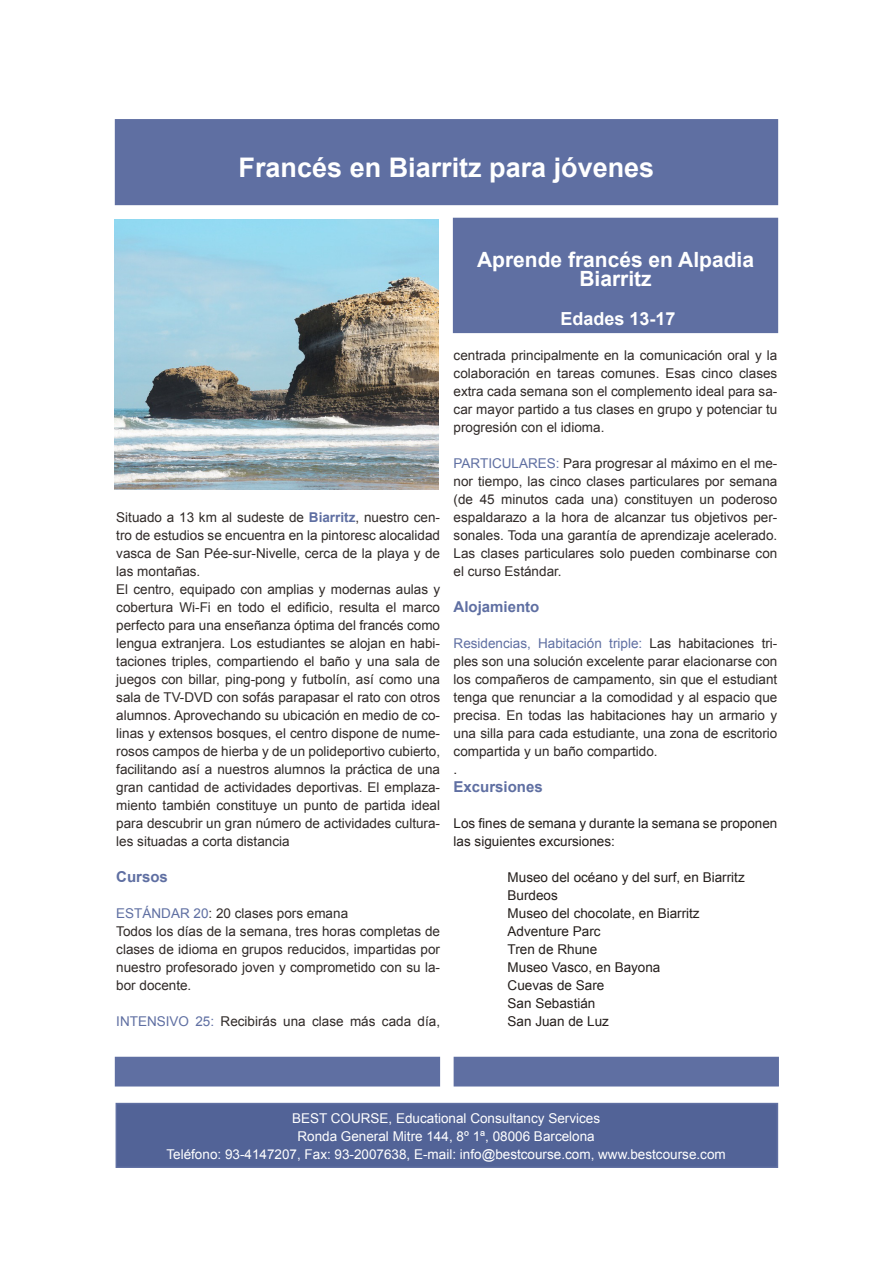
<style>
.page{position:relative;width:893px;height:1263px;background:#fff}
.page>*{position:absolute;margin:0;border:0;box-sizing:border-box;transform-origin:0 0}
.t1{font:700 27px "Arial";color:#fff}
.t2{font:700 21px "Arial";color:#fff}
.t3{font:700 18px "Arial";color:#fff}
.t4{font:700 15px "Arial";color:#5f6fa2}
.t5{font:13.5px/18px "Arial";color:#302a28;text-align:justify}
.t6{font:13.5px/18px "Arial";color:#241e1b}
.t7{font:13.5px "Arial";color:#fff}
.s1{font-weight:700;color:#5f6fa2}
.s2{color:#5f6fa2}
</style>
<div class="page">
<div style="left:116px;top:1103px;width:661px;height:64px;background:#526397"></div>
<div style="left:116px;top:1103px;width:662px;height:65px;border:2px solid #5f6fa2"></div>
<div style="left:115px;top:119px;width:663px;height:86px;background:#5f6fa2"></div>
<div style="left:454px;top:218px;width:323px;height:114px;background:#5f6fa2"></div>
<div style="left:453px;top:218px;width:325px;height:115px;border:2px solid #5f6fa2"></div>
<img style="left:115px;top:219px;width:324px;height:270px">
<div style="left:115px;top:1057px;width:325px;height:29px;background:#5f6fa2"></div>
<div style="left:454px;top:1057px;width:325px;height:29px;background:#5f6fa2"></div>
<p class="t1" style="left:239px;top:150px;width:417px">Francés en Biarritz para jóvenes</p>
<p class="t5" style="left:116px;top:508px;width:325px">Situado a 13 km al sudeste de <span class="s1">Biarritz</span>, nuestro cen&shy;tro de estudios se encuentra en la pintoresc alocalidad vasca de San Pée-sur-Nivelle, cerca de la playa y de las montañas.</p>
<p class="t5" style="left:116px;top:580px;width:325px">El centro, equipado con amplias y modernas aulas y cobertura Wi-Fi en todo el edificio, resulta el marco perfecto para una enseñanza óptima del francés como lengua extranjera. Los estudiantes se alojan en habi&shy;taciones triples, compartiendo el baño y una sala de juegos con billar, ping-pong y futbolín, así como una sala de TV‑DVD con sofás parapasar el rato con otros alumnos. Aprovechando su ubicación en medio de co&shy;linas y extensos bosques, el centro dispone de nume&shy;rosos campos de hierba y de un polideportivo cubierto, facilitando así a nuestros alumnos la práctica de una gran cantidad de actividades deportivas. El emplaza&shy;miento también constituye un punto de partida ideal para descubrir un gran número de actividades cultura&shy;les situadas a corta distancia</p>
<p class="t4" style="left:116px;top:867px;width:53px">Cursos</p>
<p class="t5" style="left:116px;top:904px;width:233px"><span class="s2">ESTÁNDAR 20</span>: 20 clases pors emana</p>
<p class="t5" style="left:116px;top:922px;width:325px">Todos los días de la semana, tres horas completas de clases de idioma en grupos reducidos, impartidas por nuestro profesorado joven y comprometido con su la&shy;bor docente.</p>
<p class="t5" style="left:116px;top:1012px;width:325px"><span class="s2">INTENSIVO 25:</span> Recibirás una clase más cada día,</p>
<p class="t2" style="left:477px;top:246px;width:278px">Aprende francés en Alpadia</p>
<p class="t2" style="left:579px;top:265px;width:74px">Biarritz</p>
<p class="t3" style="left:560px;top:307px;width:117px">Edades 13-17</p>
<p class="t5" style="left:454px;top:346px;width:325px">centrada principalmente en la comunicación oral y la colaboración en tareas comunes. Esas cinco clases extra cada semana son el complemento ideal para sa&shy;car mayor partido a tus clases en grupo y potenciar tu progresión con el idioma.</p>
<p class="t5" style="left:454px;top:454px;width:325px"><span class="s2">PARTICULARES:</span> Para progresar al máximo en el me&shy;nor tiempo, las cinco clases particulares por semana (de 45 minutos cada una) constituyen un poderoso espaldarazo a la hora de alcanzar tus objetivos per&shy;sonales. Toda una garantía de aprendizaje acelerado.<br>Las clases particulares solo pueden combinarse con el curso Estándar.</p>
<p class="t4" style="left:454px;top:597px;width:87px">Alojamiento</p>
<p class="t5" style="left:454px;top:634px;width:325px"><span class="s2">Residencias, Habitación triple:</span> Las habitaciones tri&shy;ples son una solución excelente parar elacionarse con los compañeros de campamento, sin que el estudiant tenga que renunciar a la comodidad y al espacio que precisa. En todas las habitaciones hay un armario y una silla para cada estudiante, una zona de escritorio compartida y un baño compartido.</p>
<p class="t6" style="left:454px;top:760px;width:5px">.</p>
<p class="t4" style="left:454px;top:777px;width:91px">Excursiones</p>
<p class="t6" style="left:454px;top:814px;width:325px">Los fines de semana y durante la semana se proponen las siguientes excursiones:</p>
<p class="t6" style="left:508px;top:868px;width:239px">Museo del océano y del surf, en Biarritz</p>
<p class="t6" style="left:508px;top:886px;width:52px">Burdeos</p>
<p class="t6" style="left:508px;top:904px;width:194px">Museo del chocolate, en Biarritz</p>
<p class="t6" style="left:508px;top:922px;width:95px">Adventure Parc</p>
<p class="t6" style="left:508px;top:940px;width:91px">Tren de Rhune</p>
<p class="t6" style="left:508px;top:958px;width:154px">Museo Vasco, en Bayona</p>
<p class="t6" style="left:508px;top:976px;width:98px">Cuevas de Sare</p>
<p class="t6" style="left:508px;top:994px;width:89px">San Sebastián</p>
<p class="t6" style="left:508px;top:1012px;width:103px">San Juan de Luz</p>
<p class="t7" style="left:292px;top:1109px;width:310px">BEST COURSE, Educational Consultancy Services</p>
<p class="t7" style="left:297px;top:1127px;width:299px">Ronda General Mitre 144, 8º 1ª, 08006 Barcelona</p>
<p class="t7" style="left:166px;top:1145px;width:561px">Teléfono: 93-4147207, Fax: 93-2007638, E-mail: info@bestcourse.com, www.bestcourse.com</p>
</div>
